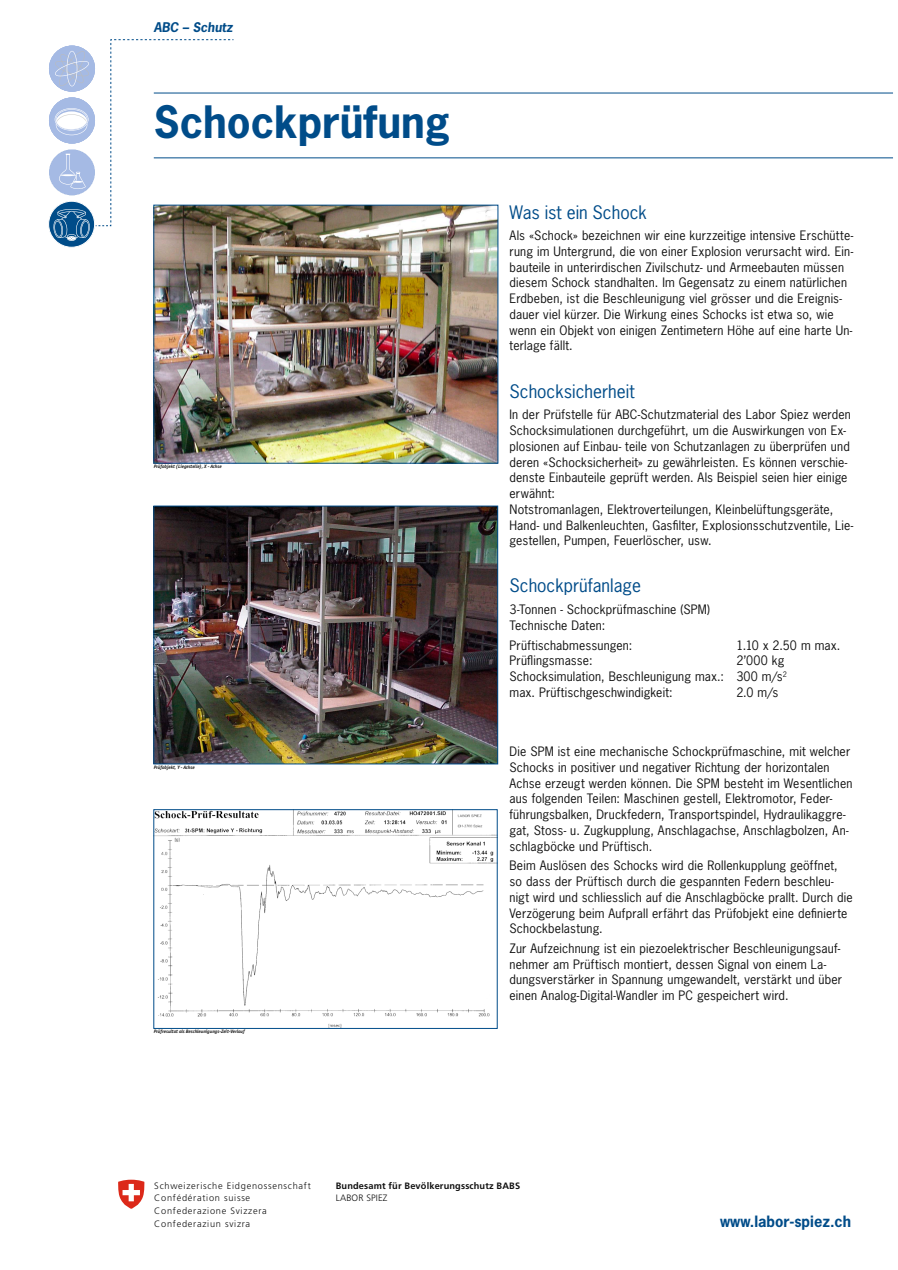
<style>
.page{position:relative;width:898px;height:1270px;background:#fff}
.page>*{position:absolute;margin:0;border:0;box-sizing:border-box;transform-origin:0 0}
._01_Haupttitel{font:700 42px "News Gothic Std";color:#004c89}
._02_Untertitel{font:17.5px "News Gothic Std";color:#004c89}
.MS_Internet{font:700 14.7px "News Gothic Std";color:#004c89}
.MS_Kategorie{font:italic 700 12.6px "News Gothic Std";color:#004c89}
._03_Grundtext{font:12.25px/15.7px "News Gothic Std";letter-spacing:.015em;color:#111}
.t1{font:300 9.24px/12.7px "Frutiger";letter-spacing:.08em;color:#111}
.t2{font:700 9.24px/12.8px "Frutiger";letter-spacing:.015em;color:#111}
._05_Legende_links-vo{font:italic 700 4.9px "ITC Officina Sans";color:#111}
.s1{font-weight:300}
</style>
<div class="page">
<hr style="left:154px;top:93px;width:739px;height:1px;background:#004c89">
<hr style="left:154px;top:158px;width:739px;height:1px;background:#004c89">
<div style="left:49px;top:46px;width:46px;height:46px;background:#a5bae4;border-radius:50%"></div>
<div style="left:49px;top:149px;width:46px;height:46px;background:#a5bae4;border-radius:50%"></div>
<div style="left:49px;top:97px;width:46px;height:47px;background:#a5bae4;border-radius:50%"></div>
<svg style="left:118px;top:1180px;width:27px;height:29px"></svg>
<div style="left:49px;top:201px;width:46px;height:46px;background:#004c89;border-radius:50%"></div>
<div style="left:48px;top:201px;width:47px;height:46px;border:1px solid #fff;border-radius:50%"></div>
<svg style="left:53px;top:39px;width:181px;height:202px"></svg>
<img style="left:156px;top:207px;width:340px;height:254px">
<div style="left:154px;top:205px;width:344px;height:258px;border:1px solid #004c89"></div>
<img style="left:156px;top:508px;width:340px;height:254px">
<div style="left:154px;top:506px;width:344px;height:258px;border:1px solid #004c89"></div>
<img style="left:156px;top:812px;width:339px;height:214px">
<p class="MS_Kategorie" style="left:154px;top:19px;width:80px">ABC – Schutz</p>
<p class="_01_Haupttitel" style="left:154px;top:94px;width:298px">Schockprüfung</p>
<p class="_05_Legende_links-vo" style="left:154px;top:463px;width:69px">Prüfobjekt (Liegestelle), X - Achse</p>
<p class="_05_Legende_links-vo" style="left:154px;top:764px;width:42px">Prüfobjekt, Y - Achse</p>
<p class="_05_Legende_links-vo" style="left:154px;top:1028px;width:92px">Prüfresultat als Beschleunigungs-Zeit-Verlauf</p>
<p class="_02_Untertitel" style="left:509px;top:201px;width:139px">Was ist ein Schock</p>
<p class="_03_Grundtext" style="left:509px;top:228px;width:345px">Als «Schock» bezeichnen wir eine kurzzeitige intensive Erschütte&shy;rung im Untergrund, die von einer Explosion verursacht wird. Ein&shy;bauteile in unterirdischen Zivilschutz- und Armeebauten müssen diesem Schock standhalten. Im Gegensatz zu einem natürlichen Erdbeben, ist die Beschleunigung viel grösser und die Ereignis&shy;dauer viel kürzer. Die Wirkung eines Schocks ist etwa so, wie wenn ein Objekt von einigen Zentimetern Höhe auf eine harte Un&shy;terlage fällt.</p>
<p class="_02_Untertitel" style="left:509px;top:380px;width:127px">Schocksicherheit</p>
<p class="_03_Grundtext" style="left:509px;top:407px;width:345px">In der Prüfstelle für ABC-Schutzmaterial des Labor Spiez werden Schocksimulationen durchgeführt, um die Auswirkungen von Ex&shy;plosionen auf Einbau- teile von Schutzanlagen zu überprüfen und deren «Schocksicherheit» zu gewährleisten. Es können verschie&shy;denste Einbauteile geprüft werden. Als Beispiel seien hier einige erwähnt:<br>Notstromanlagen, Elektroverteilungen, Kleinbelüftungsgeräte, Hand- und Balkenleuchten, Gasfilter, Explosionsschutzventile, Lie&shy;gestellen, Pumpen, Feuerlöscher, usw.</p>
<p class="_02_Untertitel" style="left:509px;top:575px;width:133px">Schockprüfanlage</p>
<p class="_03_Grundtext" style="left:509px;top:602px;width:202px">3-Tonnen - Schockprüfmaschine (SPM)<br>Technische Daten:</p>
<p class="_03_Grundtext" style="left:509px;top:637px;width:124px">Prüftischabmessungen:</p>
<p class="_03_Grundtext" style="left:736px;top:637px;width:105px">1.10 x 2.50 m max.</p>
<p class="_03_Grundtext" style="left:509px;top:653px;width:85px">Prüfl ingsmasse:</p>
<p class="_03_Grundtext" style="left:509px;top:653px;width:279px;text-indent:227px">2’000 kg<br>Schocksimulation, Beschleunigung max.: 300 m/s<sup>2 </sup>max. Prüftischgeschwindigkeit:</p>
<p class="_03_Grundtext" style="left:736px;top:684px;width:44px">2.0 m/s</p>
<p class="_03_Grundtext" style="left:509px;top:743px;width:344px">Die SPM ist eine mechanische Schockprüfmaschine, mit welcher Schocks in positiver und negativer Richtung der horizontalen Achse erzeugt werden können. Die SPM besteht im Wesentlichen aus folgenden Teilen: Maschinen gestell, Elektromotor, Feder&shy;führungsbalken, Druckfedern, Transportspindel, Hydraulikaggre&shy;gat, Stoss- u. Zugkupplung, Anschlagachse, Anschlagbolzen, An&shy;schlagböcke und Prüftisch.</p>
<p class="_03_Grundtext" style="left:509px;top:858px;width:345px">Beim Auslösen des Schocks wird die Rollenkupplung geöffnet, so dass der Prüftisch durch die gespannten Federn beschleu&shy;nigt wird und schliesslich auf die Anschlagböcke prallt. Durch die Verzögerung beim Aufprall erfährt das Prüfobjekt eine defi nierte Schockbelastung.</p>
<p class="_03_Grundtext" style="left:509px;top:940px;width:334px">Zur Aufzeichnung ist ein piezoelektrischer Beschleunigungsauf&shy;nehmer am Prüftisch montiert, dessen Signal von einem La&shy;dungsverstärker in Spannung umgewandelt, verstärkt und über einen Analog-Digital-Wandler im PC gespeichert wird.</p>
<p class="t1" style="left:154px;top:1179px;width:158px">Schweizerische Eidgenossenschaft<br>Confédération suisse<br>Confederazione Svizzera<br>Confederaziun svizra</p>
<p class="t2" style="left:336px;top:1179px;width:186px">Bundesamt für Bevölkerungsschutz BABS<br><span class="s1">LABOR SPIEZ</span></p>
<p class="MS_Internet" style="left:720px;top:1211px;width:133px">www.labor-spiez.ch</p>
</div>
